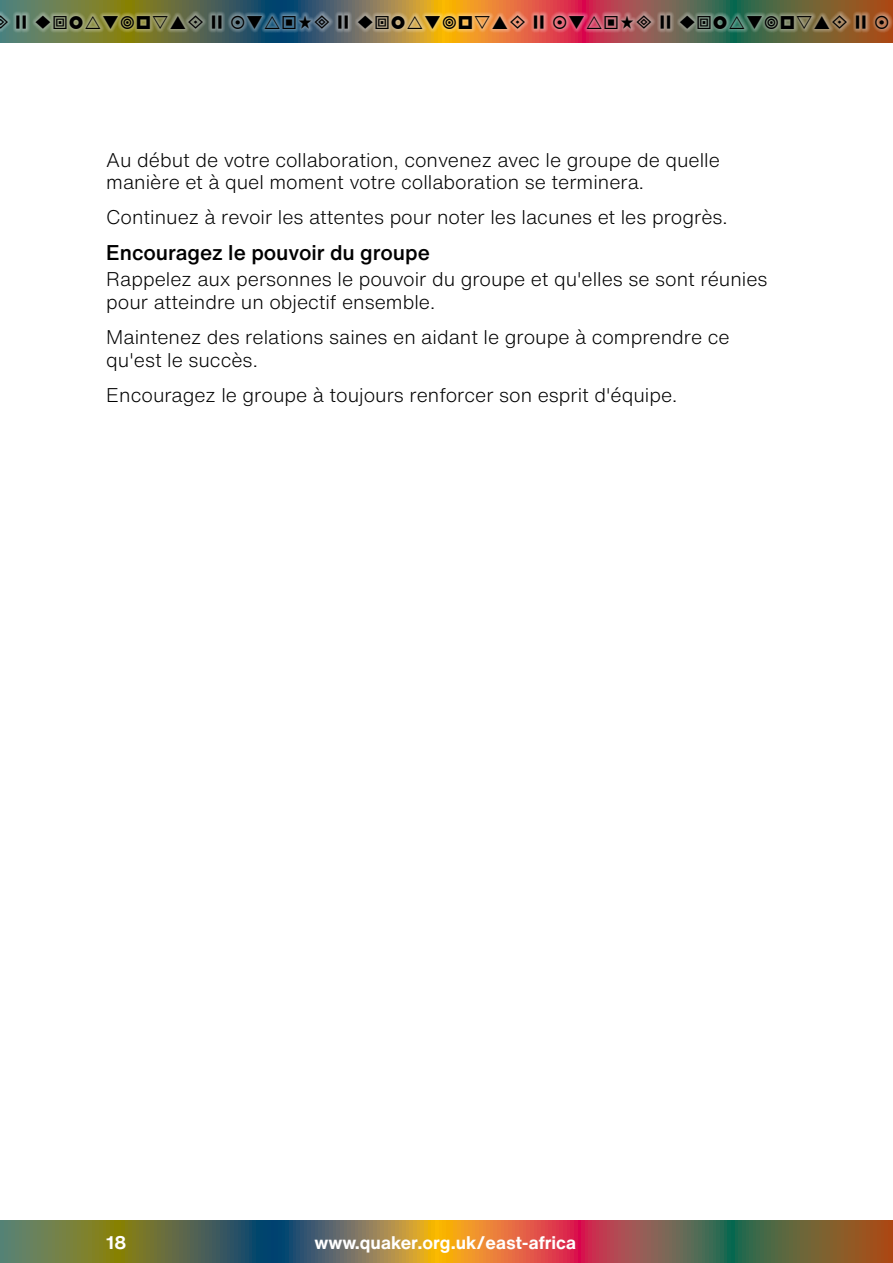
<style>
.page{position:relative;width:893px;height:1263px;background:#fff}
.page>*{position:absolute;margin:0;border:0;box-sizing:border-box;transform-origin:0 0}
.t1{font:500 21px "Helvetica Now Text";letter-spacing:-.005em;color:#000}
.t2{font:300 19.5px/22.5px "Helvetica Now Text";color:#000}
.t3{font:700 18px "Helvetica Now Text";color:#fff}
</style>
<div class="page">
<svg style="left:0;top:0;width:893px;height:43px;background:#816a47"></svg>
<svg style="left:0;top:1220px;width:893px;height:43px;background:#826946"></svg>
<div style="left:0;top:11px;width:893px;height:22px;background:#fff;opacity:.75"></div>
<svg style="left:0;top:16px;width:7px;height:13px"></svg>
<svg style="left:17px;top:16px;width:9px;height:13px"></svg>
<svg style="left:212px;top:16px;width:10px;height:13px"></svg>
<svg style="left:339px;top:16px;width:9px;height:13px"></svg>
<svg style="left:534px;top:16px;width:10px;height:13px"></svg>
<svg style="left:661px;top:16px;width:9px;height:13px"></svg>
<svg style="left:856px;top:16px;width:10px;height:13px"></svg>
<svg style="left:875px;top:16px;width:13px;height:13px"></svg>
<svg style="left:36px;top:16px;width:167px;height:13px;background:#9da171"></svg>
<svg style="left:231px;top:16px;width:98px;height:13px"></svg>
<svg style="left:358px;top:16px;width:167px;height:13px;background:#e0b271"></svg>
<svg style="left:553px;top:16px;width:98px;height:13px"></svg>
<svg style="left:680px;top:16px;width:167px;height:13px;background:#85947b"></svg>
<p class="t2" style="left:106px;top:148px;width:615px">Au début de votre collaboration, convenez avec le groupe de quelle manière et à quel moment votre collaboration se terminera.</p>
<p class="t2" style="left:106px;top:205px;width:623px">Continuez à revoir les attentes pour noter les lacunes et les progrès.</p>
<p class="t1" style="left:106px;top:236px;width:325px">Encouragez le pouvoir du groupe</p>
<p class="t2" style="left:106px;top:267px;width:663px">Rappelez aux personnes le pouvoir du groupe et qu'elles se sont réunies pour atteindre un objectif ensemble.</p>
<p class="t2" style="left:106px;top:325px;width:625px">Maintenez des relations saines en aidant le groupe à comprendre ce qu'est le succès.</p>
<p class="t2" style="left:106px;top:383px;width:572px">Encouragez le groupe à toujours renforcer son esprit d'équipe.</p>
<p class="t3" style="left:106px;top:1229px;width:22px">18</p>
<p class="t3" style="left:314px;top:1229px;width:263px">www.quaker.org.uk/east-africa</p>
</div>
